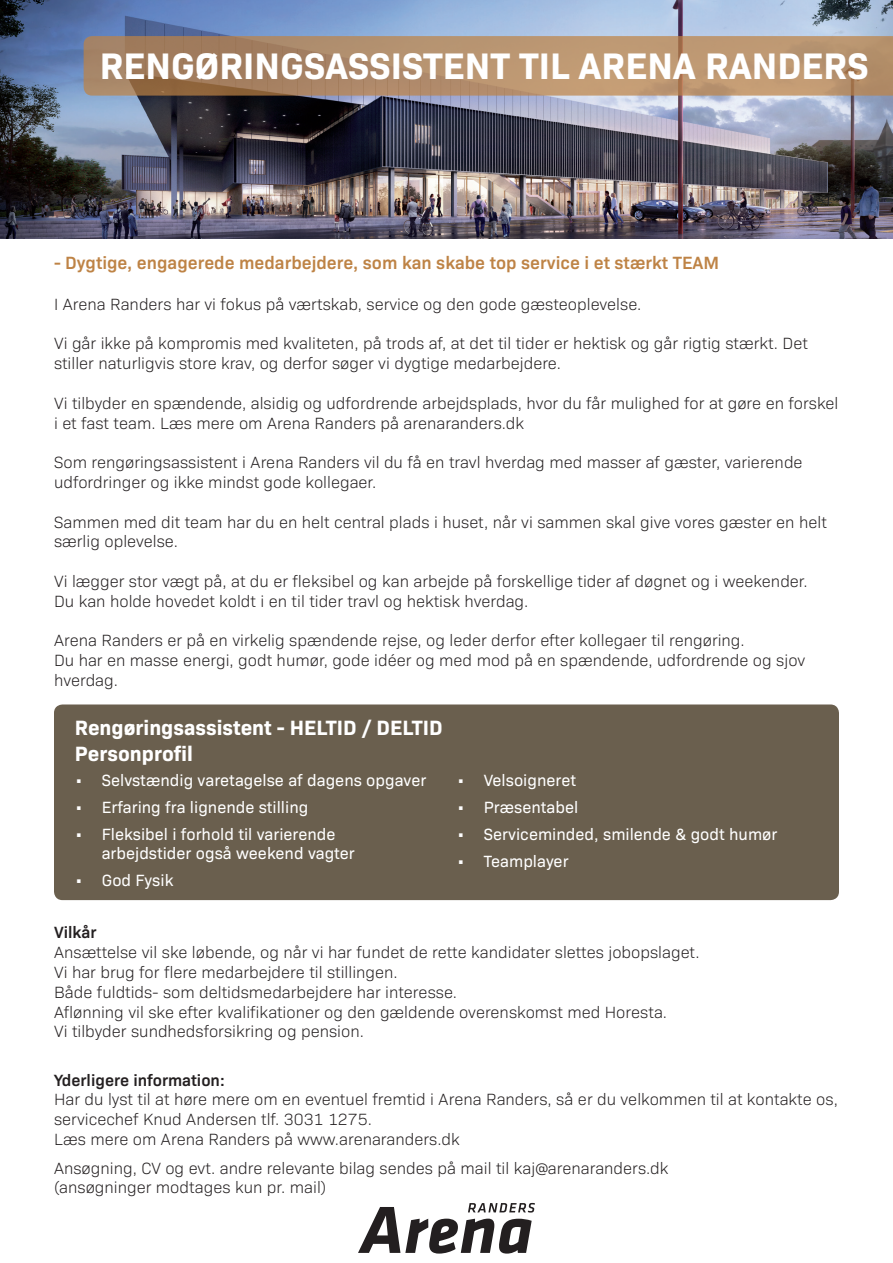
<style>
.page{position:relative;width:893px;height:1263px;background:#fff}
.page>*{position:absolute;margin:0;border:0;box-sizing:border-box;transform-origin:0 0}
.t1{font:700 37.5px "Bio Sans";color:#fff}
.t2{font:700 21px/25.2px "Bio Sans";color:#fff}
.t3{font:600 18px "Bio Sans";color:#be8345}
.t4{font:300 16.5px/19.8px "Bio Sans";color:#231f20}
.t5{font:16.5px/19.8px "Bio Sans";color:#fff}
.t6{font:600 16.5px "Bio Sans";color:#231f20}
</style>
<div class="page">
<img style="left:0;top:0;width:893px;height:238px">
<svg style="left:84px;top:36px;width:809px;height:60px"></svg>
<svg style="left:358px;top:1203px;width:177px;height:50px"></svg>
<div style="left:54px;top:704px;width:785px;height:196px;background:#6a5f4e;border-radius:9px"></div>
<h1 class="t1" style="left:100px;top:37px;width:770px">RENGØRINGSASSISTENT TIL ARENA RANDERS</h1>
<p class="t3" style="left:54px;top:249px;width:667px">- Dygtige, engagerede medarbejdere, som kan skabe top service i et stærkt TEAM</p>
<p class="t4" style="left:54px;top:293px;width:589px">I Arena Randers har vi fokus på værtskab, service og den gode gæsteoplevelse.</p>
<p class="t4" style="left:54px;top:333px;width:755px">Vi går ikke på kompromis med kvaliteten, på trods af, at det til tider er hektisk og går rigtig stærkt. Det stiller naturligvis store krav, og derfor søger vi dygtige medarbejdere.</p>
<p class="t4" style="left:54px;top:392px;width:786px">Vi tilbyder en spændende, alsidig og udfordrende arbejdsplads, hvor du får mulighed for at gøre en forskel i et fast team. Læs mere om Arena Randers på arenaranders.dk</p>
<p class="t4" style="left:54px;top:451px;width:750px">Som rengøringsassistent i Arena Randers vil du få en travl hverdag med masser af gæster, varierende udfordringer og ikke mindst gode kollegaer.</p>
<p class="t4" style="left:54px;top:511px;width:774px">Sammen med dit team har du en helt central plads i huset, når vi sammen skal give vores gæster en helt særlig oplevelse.</p>
<p class="t4" style="left:54px;top:570px;width:755px">Vi lægger stor vægt på, at du er fleksibel og kan arbejde på forskellige tider af døgnet og i weekender.<br>Du kan holde hovedet koldt i en til tider travl og hektisk hverdag.</p>
<p class="t4" style="left:54px;top:630px;width:753px">Arena Randers er på en virkelig spændende rejse, og leder derfor efter kollegaer til rengøring.<br>Du har en masse energi, godt humør, gode idéer og med mod på en spændende, udfordrende og sjov hverdag.</p>
<p class="t2" style="left:75px;top:714px;width:369px">Rengøringsassistent - HELTID / DELTID<br>Personprofil</p>
<p class="t5" style="left:75px;top:769px;width:353px">• Selvstændig varetagelse af dagens opgaver</p>
<p class="t5" style="left:75px;top:796px;width:235px">• Erfaring fra lignende stilling</p>
<p class="t5" style="left:102px;top:823px;width:255px;text-indent:-27px">• Fleksibel i forhold til varierende arbejdstider også weekend vagter</p>
<p class="t5" style="left:75px;top:869px;width:100px">• God Fysik</p>
<p class="t5" style="left:457px;top:769px;width:121px">• Velsoigneret</p>
<p class="t5" style="left:457px;top:796px;width:123px">• Præsentabel</p>
<p class="t5" style="left:457px;top:823px;width:322px">• Serviceminded, smilende &amp; godt humør</p>
<p class="t5" style="left:457px;top:850px;width:113px">• Teamplayer</p>
<p class="t6" style="left:54px;top:920px;width:44px">Vilkår</p>
<p class="t4" style="left:54px;top:941px;width:647px">Ansættelse vil ske løbende, og når vi har fundet de rette kandidater slettes jobopslaget.<br>Vi har brug for flere medarbejdere til stillingen.<br>Både fuldtids- som deltidsmedarbejdere har interesse.<br>Aflønning vil ske efter kvalifikationer og den gældende overenskomst med Horesta.<br>Vi tilbyder sundhedsforsikring og pension.</p>
<p class="t6" style="left:54px;top:1067px;width:172px">Yderligere information:</p>
<p class="t4" style="left:54px;top:1088px;width:785px">Har du lyst til at høre mere om en eventuel fremtid i Arena Randers, så er du velkommen til at kontakte os, servicechef Knud Andersen tlf. 3031 1275.<br>Læs mere om Arena Randers på www.arenaranders.dk</p>
<p class="t4" style="left:54px;top:1157px;width:616px">Ansøgning, CV og evt. andre relevante bilag sendes på mail til kaj@arenaranders.dk (ansøgninger modtages kun pr. mail)</p>
</div>
